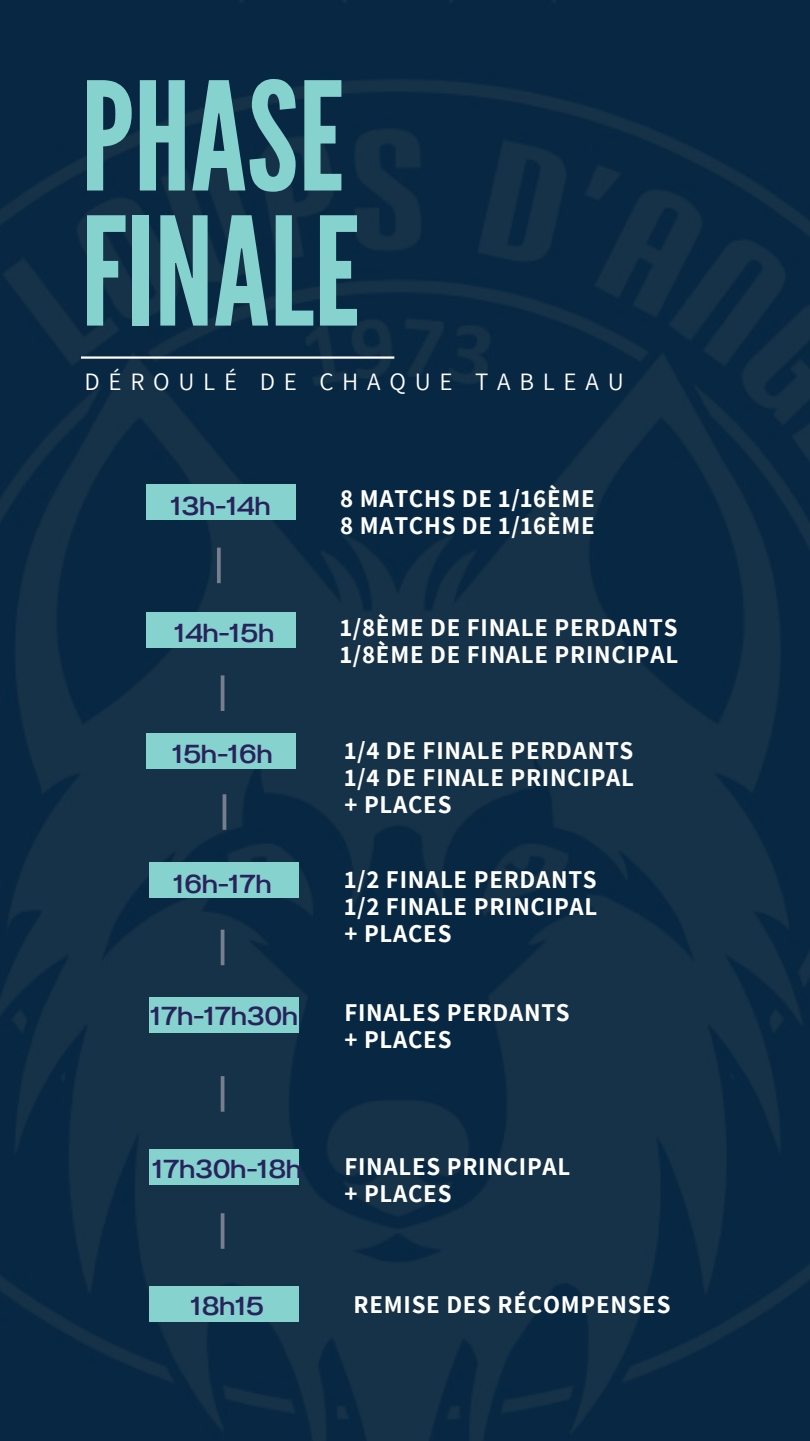
<style>
.page{position:relative;width:810px;height:1441px;background:#fff}
.page>*{position:absolute;margin:0;border:0;box-sizing:border-box;transform-origin:0 0}
.t1{font:150px/135px "League Gothic";color:#86d2cf}
.t2{font:26px "Anantason Medium Wd 125";letter-spacing:-.01em;color:#29235c}
.t3{font:700 25px/27px "Assistant";letter-spacing:.03em;color:#fff}
.t4{font:25px "Assistant";letter-spacing:.35em;color:#fff}
</style>
<div class="page">
<img style="left:0;top:0;width:810px;height:1440px">
<div style="left:146px;top:484px;width:150px;height:36px;background:#86d2cf"></div>
<div style="left:146px;top:612px;width:150px;height:35px;background:#86d2cf"></div>
<div style="left:146px;top:732px;width:150px;height:36px;background:#86d2cf"></div>
<div style="left:150px;top:861px;width:149px;height:36px;background:#86d2cf"></div>
<div style="left:150px;top:1148px;width:149px;height:36px;background:#86d2cf"></div>
<div style="left:150px;top:997px;width:149px;height:35px;background:#86d2cf"></div>
<svg style="left:217px;top:547px;width:4px;height:36px"></svg>
<hr style="left:221px;top:675px;width:3px;height:35px;background:#777f8f">
<hr style="left:223px;top:794px;width:3px;height:35px;background:#777f8f">
<hr style="left:221px;top:929px;width:3px;height:36px;background:#777f8f">
<hr style="left:221px;top:1075px;width:3px;height:36px;background:#777f8f">
<hr style="left:221px;top:1212px;width:3px;height:36px;background:#777f8f">
<div style="left:150px;top:1285px;width:149px;height:36px;background:#86d2cf"></div>
<hr style="left:81px;top:356px;width:313px;height:2px;background:#fff">
<h1 class="t1" style="left:81px;top:73px;width:280px">PHASE<br>FINALE</h1>
<p class="t4" style="left:84px;top:364px;width:541px">DÉROULÉ DE CHAQUE TABLEAU</p>
<p class="t2" style="left:171px;top:490px;width:102px">13h-14h</p>
<p class="t2" style="left:174px;top:617px;width:102px">14h-15h</p>
<p class="t2" style="left:172px;top:738px;width:102px">15h-16h</p>
<p class="t2" style="left:173px;top:868px;width:100px">16h-17h</p>
<p class="t2" style="left:151px;top:1000px;width:149px">17h-17h30h</p>
<p class="t3" style="left:340px;top:484px;width:256px">8 MATCHS DE 1/16ÈME<br>8 MATCHS DE 1/16ÈME</p>
<p class="t3" style="left:340px;top:613px;width:340px">1/8ÈME DE FINALE PERDANTS<br>1/8ÈME DE FINALE PRINCIPAL</p>
<p class="t3" style="left:344px;top:736px;width:291px;text-align:justify">1/4 DE FINALE PERDANTS 1/4 DE FINALE PRINCIPAL + PLACES</p>
<p class="t3" style="left:344px;top:865px;width:254px;text-align:justify">1/2 FINALE PERDANTS 1/2 FINALE PRINCIPAL + PLACES</p>
<p class="t3" style="left:344px;top:998px;width:227px">FINALES PERDANTS + PLACES</p>
<p class="t2" style="left:153px;top:1153px;width:151px">17h30h-18h</p>
<p class="t2" style="left:191px;top:1290px;width:75px">18h15</p>
<p class="t3" style="left:344px;top:1152px;width:227px">FINALES PRINCIPAL + PLACES</p>
<p class="t3" style="left:354px;top:1289px;width:318px">REMISE DES RÉCOMPENSES</p>
</div>
